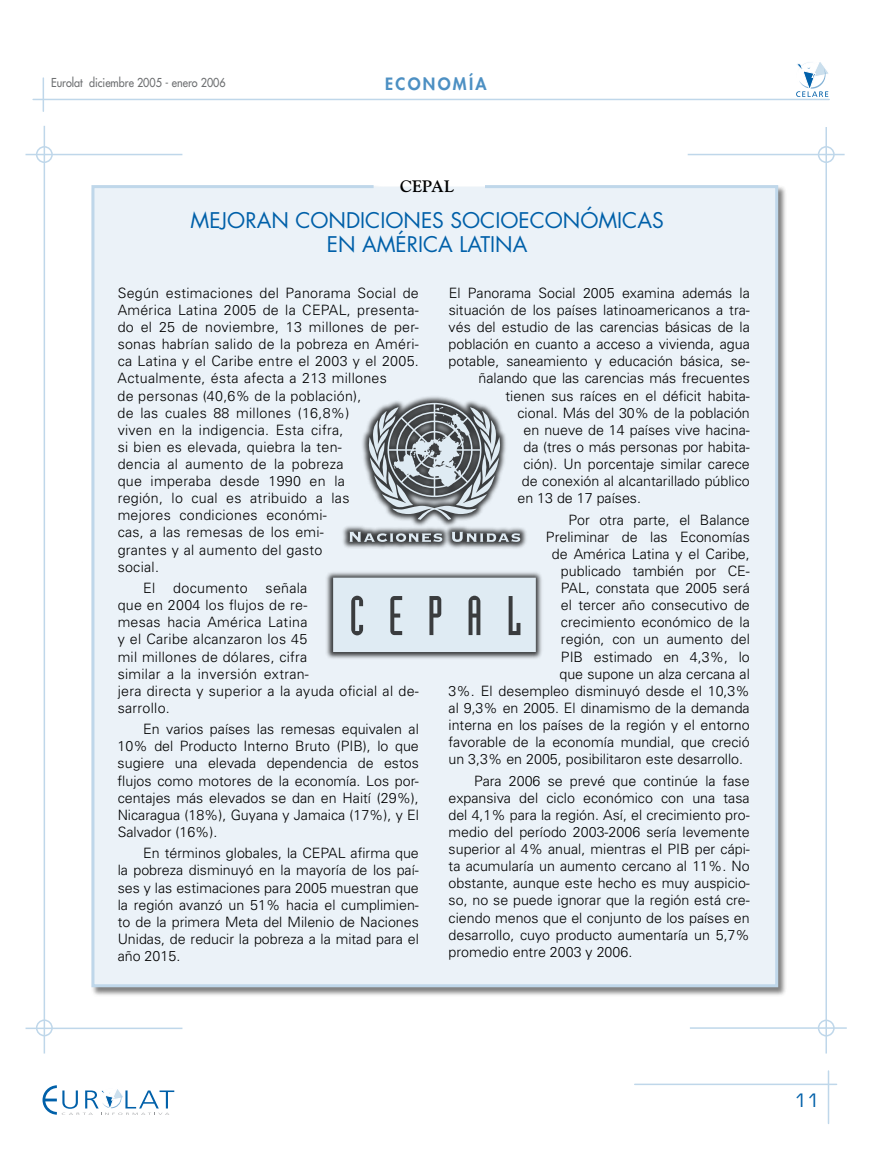
<style>
.page{position:relative;width:893px;height:1149px;background:#fff}
.page>*{position:absolute;margin:0;border:0;box-sizing:border-box;transform-origin:0 0}
.t1{font:21px "Futura";color:#0060a9}
.t2{font:18px "Eurostile";color:#0060a9}
.t3{font:800 16.5px "Futura";letter-spacing:.14em;color:#4d90c3}
.t4{font:700 16.5px "Goudy";color:#000}
.t5{font:300 14.25px/17.1px "Univers";color:#000;text-align:justify}
.t6{font:300 14.25px/17.1px "Univers";letter-spacing:.02em;color:#000}
.t7{font:12px "Futura";color:#6d6f71;scale:.9 1}
</style>
<div class="page">
<hr style="left:33px;top:99px;width:796px;height:1px;background:#bfd7ea">
<hr style="left:43px;top:78px;width:1px;height:33px;background:#bfd7ea">
<svg style="left:796px;top:62px;width:33px;height:35px"></svg>
<hr style="left:828px;top:1070px;width:1px;height:53px;background:#bfd7ea">
<hr style="left:635px;top:1083px;width:202px;height:1px;background:#bfd7ea">
<svg style="left:43px;top:1085px;width:131px;height:29px"></svg>
<hr style="left:26px;top:1027px;width:156px;height:1px;background:#bfd7ea">
<div style="left:36px;top:1019px;width:17px;height:17px;border:2px solid #bfd7ea;border-radius:50%"></div>
<hr style="left:44px;top:126px;width:1px;height:927px;background:#bfd7ea">
<hr style="left:825px;top:127px;width:2px;height:926px;background:#bfd7ea">
<hr style="left:26px;top:154px;width:156px;height:1px;background:#bfd7ea">
<div style="left:818px;top:146px;width:17px;height:17px;border:2px solid #bfd7ea;border-radius:50%"></div>
<hr style="left:688px;top:154px;width:157px;height:1px;background:#bfd7ea">
<div style="left:36px;top:146px;width:17px;height:17px;border:2px solid #bfd7ea;border-radius:50%"></div>
<div style="left:818px;top:1019px;width:17px;height:17px;border:2px solid #bfd7ea;border-radius:50%"></div>
<hr style="left:690px;top:1026px;width:157px;height:2px;background:#bfd7ea">
<div style="left:90px;top:184px;width:698px;height:812px;background:#000;opacity:.5"></div>
<div style="left:90px;top:184px;width:690px;height:804px;background:#ebf2f8"></div>
<div style="left:325px;top:394px;width:219px;height:266px;background:#000;opacity:.75"></div>
<svg style="left:333px;top:403px;width:203px;height:248px;background:#bfc7cd"></svg>
<p class="t7" style="left:51px;top:75px;width:196px">Eurolat diciembre 2005 - enero 2006</p>
<p class="t3" style="left:385px;top:73px;width:103px">ECONOMÍA</p>
<p class="t4" style="left:400px;top:176px;width:55px">CEPAL</p>
<h1 class="t1" style="left:191px;top:206px;width:45px">MEJORAN</h1>
<h1 class="t1" style="left:295px;top:206px;width:15px">CONDICION</h1>
<h1 class="t1" style="left:421px;top:206px;width:44px">ES SOCIO</h1>
<h1 class="t1" style="left:518px;top:206px;width:27px">ECONÓMICAS</h1>
<h1 class="t1" style="left:327px;top:230px;width:50px">EN AMÉRICA</h1>
<h1 class="t1" style="left:459px;top:230px;width:13px">LATINA</h1>
<p class="t6" style="left:118px;top:284px;width:303px">Según estimaciones del Panorama Social de América Latina 2005 de la CEPAL, presenta&shy;do el 25 de noviembre, 13 millones de per&shy;sonas habrían salido de la pobreza en Améri&shy;ca Latina y el Caribe entre el 2003 y el 2005.<br>Actualmente, ésta afecta a 213 millones<br>de personas (40,6% de la población),<br>de las cuales 88 millones (16,8%)<br>viven en la indigencia. Esta cifra,<br>si bien es elevada, quiebra la ten-<br>dencia al aumento de la pobreza<br>que imperaba desde 1990 en la<br>región, lo cual es atribuido a las<br>mejores condiciones económi-<br>cas, a las remesas de los emi-<br>grantes y al aumento del gasto<br>social.</p>
<p class="t5" style="left:143px;top:579px;width:14px">El</p>
<p class="t6" style="left:173px;top:579px;width:76px">documento</p>
<p class="t6" style="left:118px;top:579px;width:303px;text-indent:148px">señala<br>que en 2004 los flujos de re-<br>mesas hacia América Latina<br>y el Caribe alcanzaron los 45<br>mil millones de dólares, cifra<br>similar a la inversión extran-<br>jera directa y superior a la ayuda oficial al de&shy;sarrollo.</p>
<p class="t5" style="left:118px;top:720px;width:303px;text-indent:26px">En varios países las remesas equivalen al 10% del Producto Interno Bruto (PIB), lo que sugiere una elevada dependencia de estos flujos como motores de la economía. Los por&shy;centajes más elevados se dan en Haití (29%), Nicaragua (18%), Guyana y Jamaica (17%), y El Salvador (16%).</p>
<p class="t5" style="left:118px;top:844px;width:303px;text-indent:26px">En términos globales, la CEPAL afirma que la pobreza disminuyó en la mayoría de los paí&shy;ses y las estimaciones para 2005 muestran que la región avanzó un 51% hacia el cumplimien&shy;to de la primera Meta del Milenio de Naciones Unidas, de reducir la pobreza a la mitad para el año 2015.</p>
<p class="t5" style="left:449px;top:284px;width:303px">El Panorama Social 2005 examina además la</p>
<p class="t5" style="left:449px;top:301px;width:303px">situación de los países latinoamericanos a tra-</p>
<p class="t5" style="left:449px;top:318px;width:303px">vés del estudio de las carencias básicas de la</p>
<p class="t5" style="left:449px;top:335px;width:303px">población en cuanto a acceso a vivienda, agua</p>
<p class="t5" style="left:449px;top:352px;width:303px">potable, saneamiento y educación básica, se-</p>
<p class="t5" style="left:478px;top:370px;width:273px">ñalando que las carencias más frecuentes</p>
<p class="t5" style="left:505px;top:387px;width:246px">tienen sus raíces en el déficit habita-</p>
<p class="t5" style="left:517px;top:404px;width:234px">cional. Más del 30% de la población</p>
<p class="t5" style="left:523px;top:421px;width:228px">en nueve de 14 países vive hacina-</p>
<p class="t5" style="left:523px;top:438px;width:228px">da (tres o más personas por habita-</p>
<p class="t5" style="left:523px;top:455px;width:228px">ción). Un porcentaje similar carece</p>
<p class="t5" style="left:522px;top:472px;width:229px">de conexión al alcantarillado público</p>
<p class="t5" style="left:517px;top:489px;width:125px">en 13 de 17 países.</p>
<p class="t5" style="left:568px;top:511px;width:183px">Por otra parte, el Balance</p>
<p class="t5" style="left:546px;top:528px;width:205px">Preliminar de las Economías</p>
<p class="t5" style="left:552px;top:545px;width:199px">de América Latina y el Caribe,</p>
<p class="t5" style="left:561px;top:562px;width:190px">publicado también por CE-</p>
<p class="t5" style="left:561px;top:579px;width:190px">PAL, constata que 2005 será</p>
<p class="t5" style="left:561px;top:596px;width:190px">el tercer año consecutivo de</p>
<p class="t5" style="left:561px;top:613px;width:190px">crecimiento económico de la</p>
<p class="t5" style="left:561px;top:630px;width:190px">región, con un aumento del</p>
<p class="t5" style="left:561px;top:647px;width:190px">PIB estimado en 4,3%, lo</p>
<p class="t5" style="left:559px;top:664px;width:192px">que supone un alza cercana al</p>
<p class="t5" style="left:449px;top:682px;width:303px">3%. El desempleo disminuyó desde el 10,3%</p>
<p class="t5" style="left:449px;top:699px;width:303px">al 9,3% en 2005. El dinamismo de la demanda</p>
<p class="t5" style="left:448px;top:716px;width:303px">interna en los países de la región y el entorno</p>
<p class="t5" style="left:448px;top:733px;width:303px">favorable de la economía mundial, que creció</p>
<p class="t5" style="left:448px;top:750px;width:296px">un 3,3% en 2005, posibilitaron este desarrollo.</p>
<p class="t5" style="left:448px;top:771px;width:303px;text-indent:26px">Para 2006 se prevé que continúe la fase expansiva del ciclo económico con una tasa del 4,1% para la región. Así, el crecimiento pro&shy;medio del período 2003-2006 sería levemente superior al 4% anual, mientras el PIB per cápi&shy;ta acumularía un aumento cercano al 11%. No obstante, aunque este hecho es muy auspicio&shy;so, no se puede ignorar que la región está cre&shy;ciendo menos que el conjunto de los países en desarrollo, cuyo producto aumentaría un 5,7% promedio entre 2003 y 2006.</p>
<p class="t2" style="left:795px;top:1089px;width:26px">11</p>
</div>
